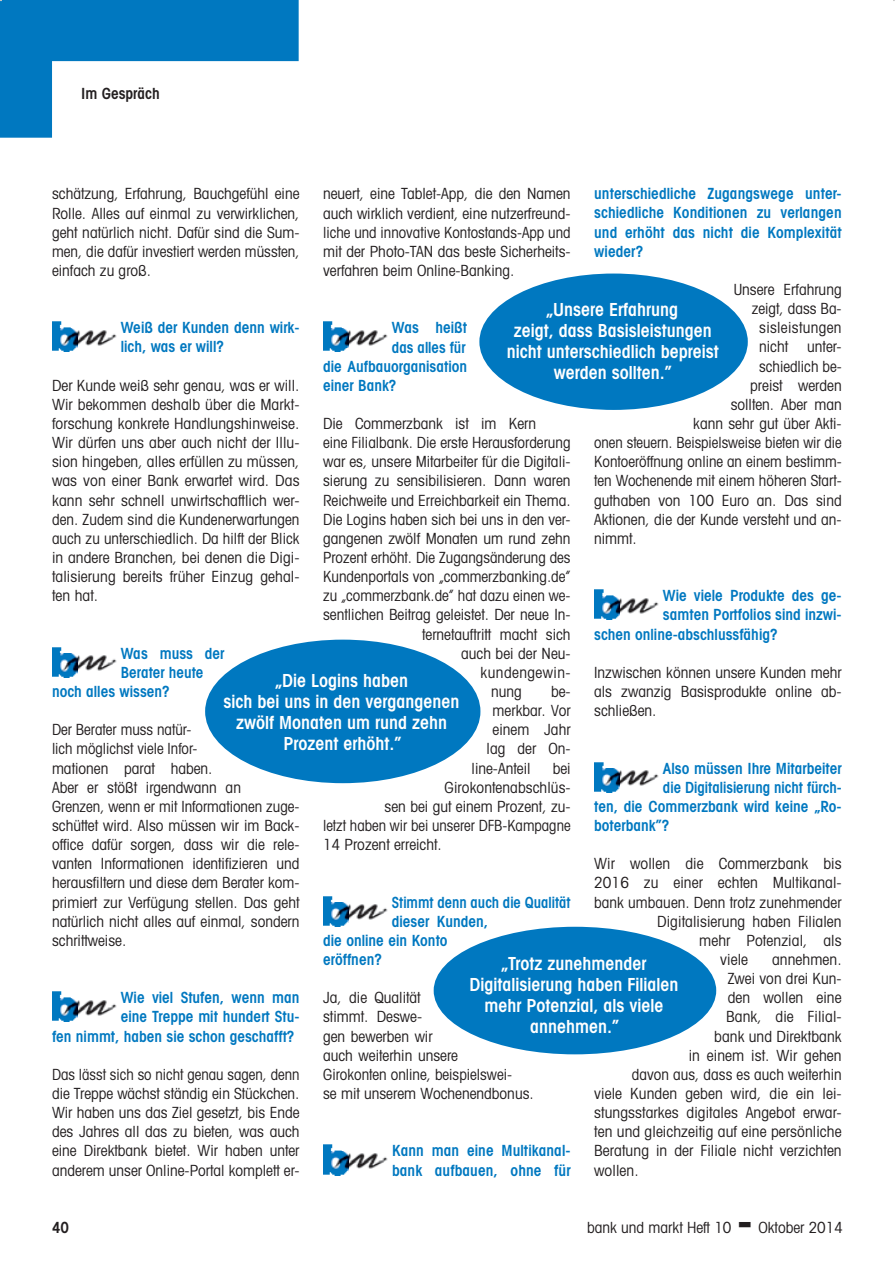
<style>
.page{position:relative;width:895px;height:1277px;background:#fff}
.page>*{position:absolute;margin:0;border:0;box-sizing:border-box;transform-origin:0 0}
.t1{font:600 condensed 18px/21px "Avant Garde";color:#fff;text-align:center}
.t2{font:condensed 15.3px/19.2px "Avant Garde";color:#231f20;text-align:justify}
.t3{font:600 condensed 15.3px/19.2px "Avant Garde";color:#0078c0}
.t4{font:condensed 15.3px/19.2px "Avant Garde";color:#231f20;text-align:justify;scale:.96 1}
.t5{font:600 condensed 15.3px "Avant Garde";color:#0078c0;scale:.96 1}
.t6{font:condensed 15.3px "Avant Garde";letter-spacing:.02em;color:#231f20}
.t7{font:600 condensed 15.3px "Avant Garde";color:#231f20}
.t8{font:condensed 15.3px "Avant Garde";letter-spacing:.025em;color:#231f20}
</style>
<div class="page">
<img style="left:52px;top:321px;width:26px;height:31px">
<img style="left:59px;top:328px;width:58px;height:19px">
<img style="left:52px;top:647px;width:26px;height:30px">
<img style="left:59px;top:653px;width:58px;height:20px">
<img style="left:52px;top:991px;width:26px;height:30px">
<img style="left:59px;top:998px;width:58px;height:19px">
<img style="left:323px;top:321px;width:26px;height:31px">
<img style="left:330px;top:328px;width:58px;height:19px">
<img style="left:323px;top:896px;width:26px;height:30px">
<img style="left:330px;top:902px;width:58px;height:19px">
<img style="left:323px;top:1144px;width:26px;height:31px">
<img style="left:330px;top:1151px;width:58px;height:19px">
<img style="left:594px;top:589px;width:26px;height:31px">
<img style="left:601px;top:596px;width:58px;height:19px">
<img style="left:594px;top:762px;width:26px;height:30px">
<img style="left:601px;top:768px;width:58px;height:19px">
<div style="left:479px;top:273px;width:269px;height:137px;background:#0078c0;border-radius:50%"></div>
<div style="left:434px;top:926px;width:282px;height:128px;background:#0078c0;border-radius:50%"></div>
<div style="left:205px;top:639px;width:275px;height:144px;background:#0078c0;border-radius:50%"></div>
<svg style="left:0;top:0;width:299px;height:138px"></svg>
<p class="t7" style="left:81px;top:84px;width:80px">Im Gespräch</p>
<p class="t3" style="left:594px;top:184px;width:249px;text-align:justify">unterschiedliche Zugangswege unter&shy;schiedliche Konditionen zu verlangen und erhöht das nicht die Komplexität wieder?</p>
<p class="t2" style="left:734px;top:279px;width:109px">Unsere Erfahrung</p>
<p class="t2" style="left:752px;top:299px;width:92px">zeigt, dass Ba-</p>
<p class="t6" style="left:759px;top:318px;width:84px">sisleistungen</p>
<p class="t2" style="left:759px;top:337px;width:84px">nicht unter-</p>
<p class="t2" style="left:759px;top:356px;width:84px">schiedlich be-</p>
<p class="t2" style="left:750px;top:375px;width:93px">preist werden</p>
<p class="t2" style="left:731px;top:394px;width:113px">sollten. Aber man</p>
<p class="t2" style="left:693px;top:413px;width:150px">kann sehr gut über Akti-</p>
<p class="t4" style="left:594px;top:433px;width:259px">onen steuern. Beispielsweise bieten wir die</p>
<p class="t2" style="left:594px;top:452px;width:249px">Kontoeröffnung online an einem bestimm-</p>
<p class="t2" style="left:594px;top:471px;width:249px">ten Wochenende mit einem höheren Start-</p>
<p class="t2" style="left:594px;top:490px;width:249px">guthaben von 100 Euro an. Das sind</p>
<p class="t2" style="left:594px;top:509px;width:249px">Aktionen, die der Kunde versteht und an-</p>
<p class="t2" style="left:594px;top:528px;width:44px">nimmt.</p>
<p class="t2" style="left:323px;top:184px;width:249px">neuert, eine Tablet-App, die den Namen auch wirklich verdient, eine nutzerfreund&shy;liche und innovative Kontostands-App und mit der Photo-TAN das beste Sicherheits&shy;verfahren beim Online-Banking.</p>
<p class="t2" style="left:52px;top:184px;width:249px">schätzung, Erfahrung, Bauchgefühl eine Rolle. Alles auf einmal zu verwirklichen, geht natürlich nicht. Dafür sind die Sum&shy;men, die dafür investiert werden müssten, einfach zu groß.</p>
<p class="t1" style="left:507px;top:299px;width:213px">„Unsere Erfahrung<br>zeigt, dass Basisleistungen nicht unterschiedlich bepreist werden sollten.”</p>
<p class="t3" style="left:121px;top:318px;width:180px">Weiß der Kunden denn wirk&shy;lich, was er will?</p>
<p class="t2" style="left:52px;top:375px;width:249px">Der Kunde weiß sehr genau, was er will.<br>Wir bekommen deshalb über die Markt&shy;forschung konkrete Handlungshinweise.<br>Wir dürfen uns aber auch nicht der Illu&shy;sion hingeben, alles erfüllen zu müssen, was von einer Bank erwartet wird. Das kann sehr schnell unwirtschaftlich wer&shy;den. Zudem sind die Kundenerwartungen auch zu unterschiedlich. Da hilft der Blick in andere Branchen, bei denen die Digi&shy;talisierung bereits früher Einzug gehal&shy;ten hat.</p>
<p class="t3" style="left:392px;top:318px;width:77px">Was heißt</p>
<p class="t3" style="left:392px;top:337px;width:75px">das alles für</p>
<p class="t3" style="left:323px;top:356px;width:146px">die Aufbauorganisation</p>
<p class="t3" style="left:323px;top:375px;width:75px">einer Bank?</p>
<p class="t2" style="left:323px;top:413px;width:214px">Die Commerzbank ist im Kern</p>
<p class="t2" style="left:323px;top:433px;width:249px">eine Filialbank. Die erste Herausforderung</p>
<p class="t2" style="left:323px;top:452px;width:249px">war es, unsere Mitarbeiter für die Digitali-</p>
<p class="t2" style="left:323px;top:471px;width:249px">sierung zu sensibilisieren. Dann waren</p>
<p class="t2" style="left:323px;top:490px;width:249px">Reichweite und Erreichbarkeit ein Thema.</p>
<p class="t2" style="left:323px;top:509px;width:249px">Die Logins haben sich bei uns in den ver-</p>
<p class="t2" style="left:323px;top:528px;width:249px">gangenen zwölf Monaten um rund zehn</p>
<p class="t2" style="left:323px;top:547px;width:249px">Prozent erhöht. Die Zugangsänderung des</p>
<p class="t2" style="left:323px;top:567px;width:249px">Kundenportals von „commerzbanking.de”</p>
<p class="t2" style="left:323px;top:586px;width:249px">zu „commerzbank.de” hat dazu einen we-</p>
<p class="t2" style="left:323px;top:605px;width:249px">sentlichen Beitrag geleistet. Der neue In-</p>
<p class="t2" style="left:422px;top:624px;width:150px">ternetauftritt macht sich</p>
<p class="t2" style="left:461px;top:643px;width:111px">auch bei der Neu-</p>
<p class="t8" style="left:481px;top:663px;width:91px">kundengewin-</p>
<p class="t2" style="left:491px;top:681px;width:32px">nung</p>
<p class="t2" style="left:551px;top:681px;width:21px">be-</p>
<p class="t2" style="left:493px;top:700px;width:79px">merkbar. Vor</p>
<p class="t2" style="left:493px;top:720px;width:79px">einem Jahr</p>
<p class="t2" style="left:487px;top:739px;width:86px">lag der On-</p>
<p class="t2" style="left:472px;top:758px;width:60px">line-Anteil</p>
<p class="t2" style="left:553px;top:758px;width:19px">bei</p>
<p class="t2" style="left:445px;top:777px;width:128px">Girokontenabschlüs-</p>
<p class="t2" style="left:385px;top:796px;width:188px">sen bei gut einem Prozent, zu-</p>
<p class="t4" style="left:323px;top:815px;width:259px">letzt haben wir bei unserer DFB-Kampagne</p>
<p class="t2" style="left:323px;top:834px;width:120px">14 Prozent erreicht.</p>
<p class="t3" style="left:663px;top:586px;width:180px">Wie viele Produkte des ge-</p>
<p class="t3" style="left:663px;top:605px;width:180px">samten Portfolios sind inzwi-</p>
<p class="t3" style="left:594px;top:624px;width:185px">schen online-abschlussfähig?</p>
<p class="t2" style="left:594px;top:662px;width:249px">Inzwischen können unsere Kunden mehr als zwanzig Basisprodukte online ab&shy;schließen.</p>
<p class="t3" style="left:121px;top:643px;width:105px">Was muss der</p>
<p class="t3" style="left:121px;top:662px;width:84px">Berater heute</p>
<p class="t3" style="left:52px;top:681px;width:119px">noch alles wissen?</p>
<p class="t2" style="left:52px;top:720px;width:249px;text-align:left">Der Berater muss natür-<br>lich möglichst viele Infor-<br>mationen parat haben.<br>Aber er stößt irgendwann an<br>Grenzen, wenn er mit Informationen zuge&shy;schüttet wird. Also müssen wir im Back&shy;office dafür sorgen, dass wir die rele&shy;vanten Informationen identifizieren und herausfiltern und diese dem Berater kom&shy;primiert zur Verfügung stellen. Das geht natürlich nicht alles auf einmal, sondern schrittweise.</p>
<p class="t1" style="left:224px;top:669px;width:237px">„Die Logins haben<br>sich bei uns in den vergangenen zwölf Monaten um rund zehn<br>Prozent erhöht.”</p>
<p class="t3" style="left:663px;top:758px;width:180px">Also müssen Ihre Mitarbeiter</p>
<p class="t3" style="left:663px;top:777px;width:180px">die Digitalisierung nicht fürch-</p>
<p class="t3" style="left:594px;top:796px;width:249px">ten, die Commerzbank wird keine „Ro-</p>
<p class="t3" style="left:594px;top:815px;width:77px">boterbank”?</p>
<p class="t2" style="left:594px;top:854px;width:249px">Wir wollen die Commerzbank bis</p>
<p class="t2" style="left:594px;top:873px;width:249px">2016 zu einer echten Multikanal-</p>
<p class="t2" style="left:594px;top:892px;width:249px">bank umbauen. Denn trotz zunehmender</p>
<p class="t2" style="left:657px;top:911px;width:186px">Digitalisierung haben Filialen</p>
<p class="t2" style="left:699px;top:930px;width:144px">mehr Potenzial, als</p>
<p class="t2" style="left:720px;top:949px;width:29px">viele</p>
<p class="t2" style="left:772px;top:949px;width:71px">annehmen.</p>
<p class="t2" style="left:728px;top:968px;width:116px">Zwei von drei Kun-</p>
<p class="t2" style="left:728px;top:987px;width:115px">den wollen eine</p>
<p class="t2" style="left:726px;top:1007px;width:117px">Bank, die Filial-</p>
<p class="t2" style="left:714px;top:1026px;width:129px">bank und Direktbank</p>
<p class="t2" style="left:689px;top:1045px;width:154px">in einem ist. Wir gehen</p>
<p class="t2" style="left:632px;top:1064px;width:212px">davon aus, dass es auch weiterhin</p>
<p class="t2" style="left:594px;top:1083px;width:249px">viele Kunden geben wird, die ein lei-</p>
<p class="t2" style="left:594px;top:1102px;width:249px">stungsstarkes digitales Angebot erwar-</p>
<p class="t2" style="left:594px;top:1121px;width:249px">ten und gleichzeitig auf eine persönliche</p>
<p class="t2" style="left:594px;top:1141px;width:249px">Beratung in der Filiale nicht verzichten</p>
<p class="t2" style="left:594px;top:1160px;width:46px">wollen.</p>
<p class="t5" style="left:392px;top:892px;width:188px">Stimmt denn auch die Qualität</p>
<p class="t3" style="left:392px;top:911px;width:98px">dieser Kunden,</p>
<p class="t3" style="left:323px;top:930px;width:126px">die online ein Konto</p>
<p class="t3" style="left:323px;top:949px;width:60px">eröffnen?</p>
<p class="t2" style="left:323px;top:987px;width:212px;text-align:left">Ja, die Qualität<br>stimmt. Deswe-<br>gen bewerben wir<br>auch weiterhin unsere<br>Girokonten online, beispielswei-<br>se mit unserem Wochenendbonus.</p>
<p class="t1" style="left:469px;top:952px;width:210px">„Trotz zunehmender<br>Digitalisierung haben Filialen mehr Potenzial, als viele annehmen.”</p>
<p class="t3" style="left:121px;top:988px;width:180px">Wie viel Stufen, wenn man</p>
<p class="t3" style="left:121px;top:1007px;width:180px">eine Treppe mit hundert Stu-</p>
<p class="t3" style="left:52px;top:1026px;width:244px">fen nimmt, haben sie schon geschafft?</p>
<p class="t4" style="left:52px;top:1064px;width:259px">Das lässt sich so nicht genau sagen, denn die Treppe wächst ständig ein Stückchen.<br>Wir haben uns das Ziel gesetzt, bis Ende des Jahres all das zu bieten, was auch eine Direktbank bietet. Wir haben unter anderem unser Online-Portal komplett er-</p>
<p class="t3" style="left:392px;top:1141px;width:180px">Kann man eine Multikanal&shy;bank aufbauen, ohne für</p>
<p class="t7" style="left:52px;top:1218px;width:19px">40</p>
<p class="t2" style="left:587px;top:1217px;width:146px">bank und markt Heft 10</p>
<p class="t2" style="left:758px;top:1217px;width:86px">Oktober 2014</p>
</div>
